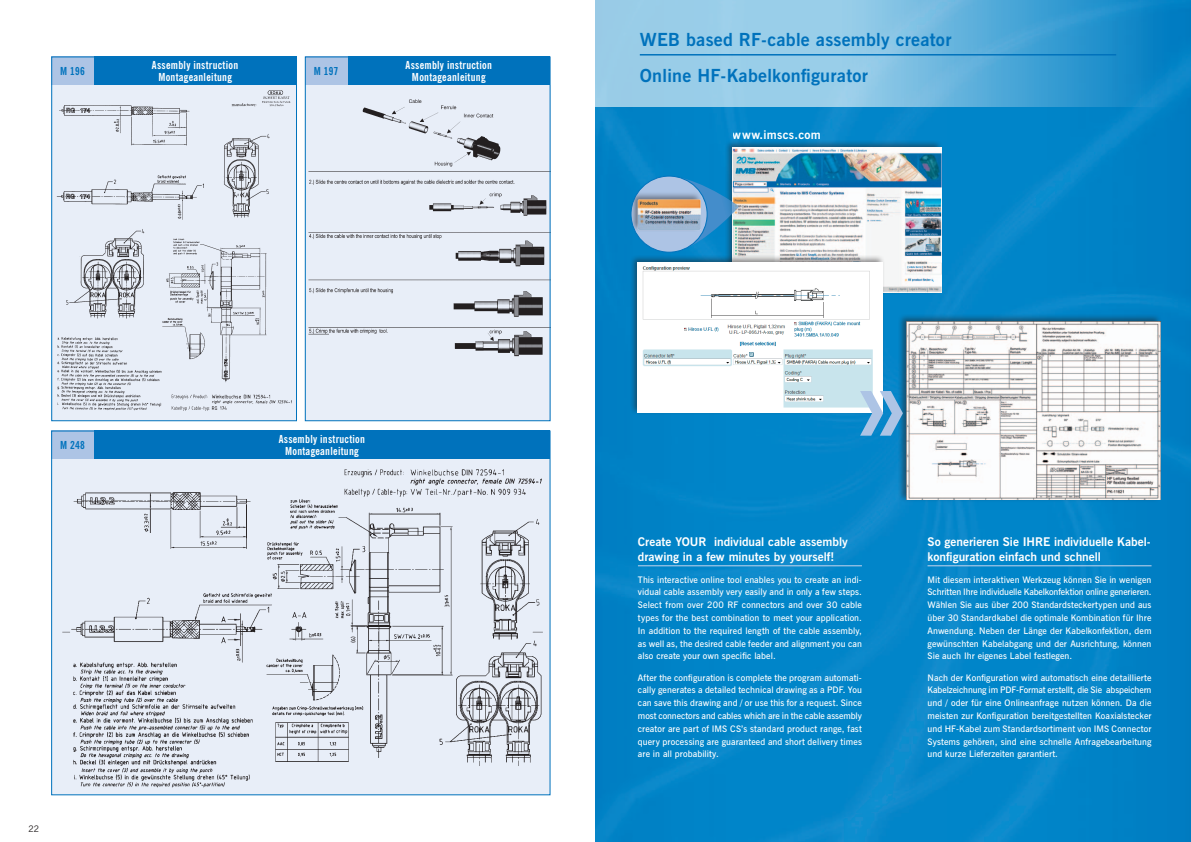
<style>
.page{position:relative;width:1191px;height:842px;background:#fff}
.page>*{position:absolute;margin:0;border:0;box-sizing:border-box;transform-origin:0 0}
.t1{font:700 18px/36px "News Gothic BT";letter-spacing:.015em;color:#0072bc}
.t2{font:700 12px/14.8px "News Gothic BT";color:#fff}
.t3{font:700 12px "News Gothic BT";letter-spacing:.025em;color:#fff}
.t4{font:700 condensed 11px/12px "News Gothic BT";letter-spacing:.025em;color:#fff;text-align:center}
.t5{font:700 condensed 11px "News Gothic BT";letter-spacing:.025em;color:#0072bc}
.t6{font:600 9px/12.8px "News Gothic BT";letter-spacing:.01em;color:#fff;text-align:justify}
.t7{font:9px "News Gothic BT";color:#231f20}
</style>
<div class="page">
<img style="left:307px;top:85px;width:241px;height:334px">
<img style="left:53px;top:86px;width:242px;height:333px">
<div style="left:94px;top:57px;width:203px;height:28px;background:#0072bc"></div>
<div style="left:51px;top:57px;width:43px;height:28px;background:#adc4e5"></div>
<div style="left:51px;top:57px;width:246px;height:364px;border:1px solid #0072bc"></div>
<div style="left:347px;top:57px;width:203px;height:28px;background:#0072bc"></div>
<div style="left:305px;top:57px;width:42px;height:28px;background:#adc4e5"></div>
<div style="left:305px;top:57px;width:245px;height:364px;border:1px solid #0072bc"></div>
<img style="left:53px;top:459px;width:495px;height:334px">
<div style="left:94px;top:431px;width:456px;height:28px;background:#0072bc"></div>
<div style="left:51px;top:431px;width:43px;height:28px;background:#adc4e5"></div>
<img style="left:595px;top:106px;width:596px;height:736px">
<svg style="left:595px;top:0;width:596px;height:106px;background:#6ab5dd"></svg>
<div style="left:724px;top:140px;width:219px;height:155px;background:#231f20;opacity:.5"></div>
<img style="left:733px;top:148px;width:208px;height:145px">
<svg style="left:633px;top:168px;width:105px;height:87px;background:#268cc5"></svg>
<div style="left:631px;top:176px;width:76px;height:76px;background:#adc4e5;border-radius:50%"></div>
<div style="left:631px;top:191px;width:71px;height:41px;background:#231f20;opacity:.5"></div>
<img style="left:637px;top:197px;width:65px;height:34px">
<div style="left:631px;top:176px;width:76px;height:76px;border:1px solid #0072bc;border-radius:50%"></div>
<hr style="left:640px;top:54px;width:476px;height:2px;background:#0072bc">
<hr style="left:638px;top:565px;width:224px;height:1px;background:#c6d5ed">
<hr style="left:927px;top:565px;width:224px;height:1px;background:#c6d5ed">
<div style="left:897px;top:313px;width:265px;height:190px;background:#231f20;opacity:.5"></div>
<img style="left:906px;top:321px;width:254px;height:179px">
<div style="left:629px;top:255px;width:255px;height:161px;background:#231f20;opacity:.5"></div>
<img style="left:638px;top:263px;width:245px;height:150px">
<svg style="left:860px;top:391px;width:43px;height:45px;background:#41a0d2"></svg>
<p class="t5" style="left:60px;top:65px;width:26px">M 196</p>
<p class="t4" style="left:405px;top:59px;width:88px">Assembly instruction<br>Montageanleitung</p>
<p class="t4" style="left:152px;top:59px;width:88px">Assembly instruction<br>Montageanleitung</p>
<p class="t5" style="left:314px;top:65px;width:26px">M 197</p>
<p class="t5" style="left:60px;top:439px;width:26px">M 248</p>
<p class="t4" style="left:279px;top:433px;width:88px">Assembly instruction<br>Montageanleitung</p>
<p class="t7" style="left:28px;top:823px;width:12px">22</p>
<h1 class="t1" style="left:640px;top:21px;width:313px">WEB based RF-cable assembly creator<br>Online HF-Kabelkonfigurator</h1>
<h2 class="t3" style="left:733px;top:128px;width:89px">www.imscs.com</h2>
<h2 class="t2" style="left:638px;top:535px;width:211px">Create YOUR individual cable assembly drawing in a few minutes by yourself!</h2>
<p class="t6" style="left:638px;top:573px;width:225px">This interactive online tool enables you to create an indi&shy;vidual cable assembly very easily and in only a few steps.<br>Select from over 200 RF connectors and over 30 cable types for the best combination to meet your application.<br>In addition to the required length of the cable assembly, as well as, the desired cable feeder and alignment you can also create your own specific label.</p>
<p class="t6" style="left:638px;top:671px;width:225px">After the configuration is complete the program automati&shy;cally generates a detailed technical drawing as a PDF. You can save this drawing and / or use this for a request. Since most connectors and cables which are in the cable assembly creator are part of IMS CS’s standard product range, fast query processing are guaranteed and short delivery times are in all probability.</p>
<h2 class="t2" style="left:927px;top:535px;width:225px">So generieren Sie IHRE individuelle Kabel&shy;konfiguration einfach und schnell</h2>
<p class="t6" style="left:927px;top:573px;width:225px">Mit diesem interaktiven Werkzeug können Sie in wenigen Schritten Ihre individuelle Kabelkonfektion online generieren.<br>Wählen Sie aus über 200 Standardsteckertypen und aus über 30 Standardkabel die optimale Kombination für Ihre Anwendung. Neben der Länge der Kabelkonfektion, dem gewünschten Kabelabgang und der Ausrichtung, können Sie auch Ihr eigenes Label festlegen.</p>
<p class="t6" style="left:927px;top:671px;width:225px">Nach der Konfiguration wird automatisch eine detaillierte Kabelzeichnung im PDF-Format erstellt, die Sie abspeichern und / oder für eine Onlineanfrage nutzen können. Da die meisten zur Konfiguration bereitgestellten Koaxialstecker und HF-Kabel zum Standardsortiment von IMS Connector Systems gehören, sind eine schnelle Anfragebearbeitung und kurze Lieferzeiten garantiert.</p>
</div>
